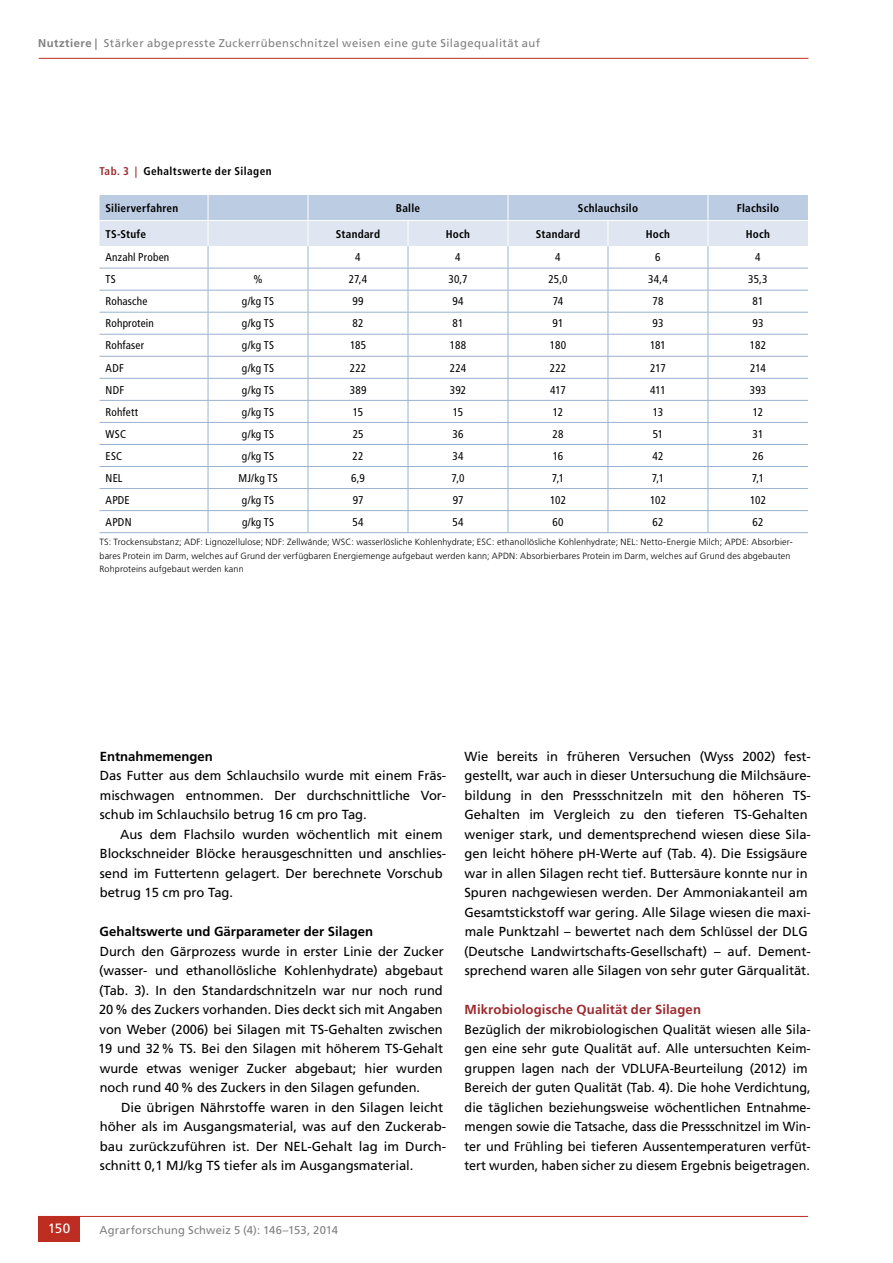
<style>
.page{position:relative;width:893px;height:1263px;background:#fff}
.page>*{position:absolute;margin:0;border:0;box-sizing:border-box;transform-origin:0 0}
.t1{font:13.5px "Frutiger LT Std";color:#fff}
.t2{font:13.2px/19.5px "Frutiger LT Std";color:#000}
.t3{font:13.2px/19.5px "Frutiger LT Std";color:#000;scale:.96 1}
.t4{font:700 13.2px "Frutiger LT Std";color:#000}
.t5{font:700 13.2px "Frutiger LT Std";letter-spacing:.01em;color:#9a2b2f}
.t6{font:condensed 11.25px "Frutiger LT Std";letter-spacing:.01em;color:#000}
.t7{font:11.25px "Frutiger LT Std";letter-spacing:.04em;color:#808080}
.t8{font:700 condensed 11.25px "Frutiger LT Std";letter-spacing:.02em;color:#000}
.t9{font:11.25px "Frutiger LT Std";letter-spacing:.015em;color:#808080}
.t10{font:700 condensed 11.25px "Frutiger LT Std";letter-spacing:.04em;color:#000}
.t11{font:300 9px/13.5px "Frutiger LT Std";letter-spacing:.015em;color:#000}
.s1{font-weight:700}
.s2{color:#9a2b2f}
</style>
<div class="page">
<hr style="left:39px;top:58px;width:769px;height:1px;background:#bd2d21">
<hr style="left:38px;top:1216px;width:770px;height:1px;background:#bd2d21">
<div style="left:38px;top:1216px;width:42px;height:26px;background:#bd2d21"></div>
<hr style="left:99px;top:532px;width:109px;height:1px;background:#98b2cf">
<hr style="left:208px;top:532px;width:100px;height:1px;background:#98b2cf">
<hr style="left:308px;top:532px;width:100px;height:1px;background:#98b2cf">
<hr style="left:408px;top:532px;width:100px;height:1px;background:#98b2cf">
<hr style="left:508px;top:532px;width:100px;height:1px;background:#98b2cf">
<hr style="left:608px;top:532px;width:100px;height:1px;background:#98b2cf">
<hr style="left:708px;top:532px;width:100px;height:1px;background:#98b2cf">
<svg style="left:99px;top:195px;width:709px;height:337px"></svg>
<p class="t7" style="left:38px;top:36px;width:504px"><span class="s1">Nutztiere |</span> Stärker abgepresste Zuckerrübenschnitzel weisen eine gute Silagequalität auf</p>
<p class="t10" style="left:99px;top:165px;width:174px"><span class="s2">Tab. 3 |</span> Gehaltswerte der Silagen</p>
<p class="t8" style="left:105px;top:201px;width:74px">Silierverfahren</p>
<p class="t8" style="left:396px;top:201px;width:26px">Balle</p>
<p class="t8" style="left:578px;top:201px;width:62px">Schlauchsilo</p>
<p class="t8" style="left:737px;top:201px;width:44px">Flachsilo</p>
<p class="t8" style="left:105px;top:227px;width:42px">TS-Stufe</p>
<p class="t8" style="left:336px;top:227px;width:46px">Standard</p>
<p class="t8" style="left:446px;top:227px;width:26px">Hoch</p>
<p class="t8" style="left:536px;top:227px;width:46px">Standard</p>
<p class="t8" style="left:646px;top:227px;width:26px">Hoch</p>
<p class="t8" style="left:746px;top:227px;width:26px">Hoch</p>
<p class="t6" style="left:106px;top:251px;width:65px">Anzahl Proben</p>
<p class="t6" style="left:355px;top:251px;width:7px">4</p>
<p class="t6" style="left:455px;top:251px;width:7px">4</p>
<p class="t6" style="left:555px;top:251px;width:7px">4</p>
<p class="t6" style="left:655px;top:251px;width:7px">6</p>
<p class="t6" style="left:755px;top:251px;width:7px">4</p>
<p class="t6" style="left:106px;top:273px;width:12px">TS</p>
<p class="t6" style="left:253px;top:273px;width:11px">%</p>
<p class="t6" style="left:349px;top:273px;width:20px">27,4</p>
<p class="t6" style="left:448px;top:273px;width:21px">30,7</p>
<p class="t6" style="left:548px;top:273px;width:21px">25,0</p>
<p class="t6" style="left:648px;top:273px;width:21px">34,4</p>
<p class="t6" style="left:748px;top:273px;width:21px">35,3</p>
<p class="t6" style="left:106px;top:295px;width:43px">Rohasche</p>
<p class="t6" style="left:242px;top:295px;width:34px">g/kg TS</p>
<p class="t6" style="left:352px;top:295px;width:13px">99</p>
<p class="t6" style="left:452px;top:295px;width:13px">94</p>
<p class="t6" style="left:553px;top:295px;width:12px">74</p>
<p class="t6" style="left:652px;top:295px;width:12px">78</p>
<p class="t6" style="left:752px;top:295px;width:12px">81</p>
<p class="t6" style="left:106px;top:317px;width:50px">Rohprotein</p>
<p class="t6" style="left:242px;top:317px;width:34px">g/kg TS</p>
<p class="t6" style="left:353px;top:317px;width:13px">82</p>
<p class="t6" style="left:453px;top:317px;width:12px">81</p>
<p class="t6" style="left:553px;top:317px;width:12px">91</p>
<p class="t6" style="left:653px;top:317px;width:12px">93</p>
<p class="t6" style="left:752px;top:317px;width:12px">93</p>
<p class="t6" style="left:106px;top:339px;width:40px">Rohfaser</p>
<p class="t6" style="left:242px;top:339px;width:34px">g/kg TS</p>
<p class="t6" style="left:350px;top:339px;width:18px">185</p>
<p class="t6" style="left:450px;top:339px;width:18px">188</p>
<p class="t6" style="left:550px;top:339px;width:18px">180</p>
<p class="t6" style="left:650px;top:339px;width:17px">181</p>
<p class="t6" style="left:750px;top:339px;width:18px">182</p>
<p class="t6" style="left:106px;top:361px;width:20px">ADF</p>
<p class="t6" style="left:242px;top:361px;width:34px">g/kg TS</p>
<p class="t6" style="left:350px;top:361px;width:18px">222</p>
<p class="t6" style="left:450px;top:361px;width:18px">224</p>
<p class="t6" style="left:550px;top:361px;width:18px">222</p>
<p class="t6" style="left:650px;top:361px;width:17px">217</p>
<p class="t6" style="left:750px;top:361px;width:17px">214</p>
<p class="t6" style="left:106px;top:383px;width:20px">NDF</p>
<p class="t6" style="left:242px;top:383px;width:34px">g/kg TS</p>
<p class="t6" style="left:350px;top:383px;width:18px">389</p>
<p class="t6" style="left:450px;top:383px;width:18px">392</p>
<p class="t6" style="left:550px;top:383px;width:17px">417</p>
<p class="t6" style="left:650px;top:383px;width:17px">411</p>
<p class="t6" style="left:750px;top:383px;width:18px">393</p>
<p class="t6" style="left:106px;top:405px;width:34px">Rohfett</p>
<p class="t6" style="left:242px;top:405px;width:34px">g/kg TS</p>
<p class="t6" style="left:353px;top:405px;width:12px">15</p>
<p class="t6" style="left:453px;top:405px;width:12px">15</p>
<p class="t6" style="left:553px;top:405px;width:12px">12</p>
<p class="t6" style="left:653px;top:405px;width:12px">13</p>
<p class="t6" style="left:753px;top:405px;width:12px">12</p>
<p class="t6" style="left:106px;top:427px;width:22px">WSC</p>
<p class="t6" style="left:242px;top:427px;width:34px">g/kg TS</p>
<p class="t6" style="left:353px;top:427px;width:12px">25</p>
<p class="t6" style="left:453px;top:427px;width:12px">36</p>
<p class="t6" style="left:553px;top:427px;width:12px">28</p>
<p class="t6" style="left:653px;top:427px;width:12px">51</p>
<p class="t6" style="left:753px;top:427px;width:12px">31</p>
<p class="t6" style="left:106px;top:449px;width:18px">ESC</p>
<p class="t6" style="left:242px;top:449px;width:34px">g/kg TS</p>
<p class="t6" style="left:353px;top:449px;width:12px">22</p>
<p class="t6" style="left:453px;top:449px;width:13px">34</p>
<p class="t6" style="left:553px;top:449px;width:12px">16</p>
<p class="t6" style="left:653px;top:449px;width:12px">42</p>
<p class="t6" style="left:753px;top:449px;width:12px">26</p>
<p class="t6" style="left:106px;top:471px;width:18px">NEL</p>
<p class="t6" style="left:238px;top:471px;width:41px">MJ/kg TS</p>
<p class="t6" style="left:351px;top:471px;width:15px">6,9</p>
<p class="t6" style="left:452px;top:471px;width:15px">7,0</p>
<p class="t6" style="left:552px;top:471px;width:14px">7,1</p>
<p class="t6" style="left:652px;top:471px;width:14px">7,1</p>
<p class="t6" style="left:752px;top:471px;width:14px">7,1</p>
<p class="t6" style="left:106px;top:493px;width:26px">APDE</p>
<p class="t6" style="left:242px;top:493px;width:34px">g/kg TS</p>
<p class="t6" style="left:353px;top:493px;width:12px">97</p>
<p class="t6" style="left:453px;top:493px;width:12px">97</p>
<p class="t6" style="left:550px;top:493px;width:18px">102</p>
<p class="t6" style="left:650px;top:493px;width:18px">102</p>
<p class="t6" style="left:750px;top:493px;width:18px">102</p>
<p class="t6" style="left:106px;top:515px;width:27px">APDN</p>
<p class="t6" style="left:242px;top:515px;width:34px">g/kg TS</p>
<p class="t6" style="left:353px;top:515px;width:13px">54</p>
<p class="t6" style="left:453px;top:515px;width:13px">54</p>
<p class="t6" style="left:552px;top:515px;width:13px">60</p>
<p class="t6" style="left:653px;top:515px;width:13px">62</p>
<p class="t6" style="left:752px;top:515px;width:13px">62</p>
<p class="t11" style="left:99px;top:536px;width:695px">TS: Trockensubstanz; ADF: Lignozellulose; NDF: Zellwände; WSC: wasserlösliche Kohlenhydrate; ESC: ethanollösliche Kohlenhydrate; NEL: Netto-Energie Milch; APDE: Absorbier&shy;bares Protein im Darm, welches auf Grund der verfügbaren Energiemenge aufgebaut werden kann; APDN: Absorbierbares Protein im Darm, welches auf Grund des abgebauten<br>Rohproteins aufgebaut werden kann</p>
<p class="t4" style="left:100px;top:748px;width:115px">Entnahmemengen</p>
<p class="t2" style="left:100px;top:766px;width:348px;text-align:justify">Das Futter aus dem Schlauchsilo wurde mit einem Fräs&shy;mischwagen entnommen. Der durchschnittliche Vor&shy;schub im Schlauchsilo betrug 16 cm pro Tag.</p>
<p class="t2" style="left:100px;top:824px;width:348px;text-indent:20px">Aus dem Flachsilo wurden wöchentlich mit einem Blockschneider Blöcke herausgeschnitten und anschlies&shy;send im Futtertenn gelagert. Der berechnete Vorschub betrug 15 cm pro Tag.</p>
<p class="t4" style="left:100px;top:924px;width:275px">Gehaltswerte und Gärparameter der Silagen</p>
<p class="t2" style="left:98px;top:941px;width:347px;text-align:justify">Durch den Gärprozess wurde in erster Linie der Zucker (wasser- und ethanollösliche Kohlenhydrate) abgebaut (Tab. 3). In den Standardschnitzeln war nur noch rund 20% des Zuckers vorhanden. Dies deckt sich mit Angaben von Weber (2006) bei Silagen mit TS-Gehalten zwischen 19 und 32% TS. Bei den Silagen mit höherem TS-Gehalt wurde etwas weniger Zucker abgebaut; hier wurden noch rund 40% des Zuckers in den Silagen gefunden.</p>
<p class="t2" style="left:100px;top:1097px;width:348px;text-indent:21px">Die übrigen Nährstoffe waren in den Silagen leicht höher als im Ausgangsmaterial, was auf den Zuckerab&shy;bau zurückzuführen ist. Der NEL-Gehalt lag im Durch&shy;schnitt 0,1 MJ/kg TS tiefer als im Ausgangsmaterial.</p>
<p class="t2" style="left:464px;top:746px;width:348px">Wie bereits in früheren Versuchen (Wyss 2002) fest&shy;gestellt, war auch in dieser Untersuchung die Milchsäure&shy;bildung in den Pressschnitzeln mit den höheren TS-Gehalten im Vergleich zu den tieferen TS-Gehalten weniger stark, und dementsprechend wiesen diese Sila&shy;gen leicht höhere pH-Werte auf (Tab. 4). Die Essigsäure war in allen Silagen recht tief. Buttersäure konnte nur in Spuren nachgewiesen werden. Der Ammoniakanteil am Gesamtstickstoff war gering. Alle Silage wiesen die maxi&shy;male Punktzahl – bewertet nach dem Schlüssel der DLG (Deutsche Landwirtschafts-Gesellschaft) – auf. Dement&shy;sprechend waren alle Silagen von sehr guter Gärqualität.</p>
<p class="t5" style="left:465px;top:1002px;width:238px">Mikrobiologische Qualität der Silagen</p>
<p class="t3" style="left:464px;top:1019px;width:362px">Bezüglich der mikrobiologischen Qualität wiesen alle Sila&shy;gen eine sehr gute Qualität auf. Alle untersuchten Keim&shy;gruppen lagen nach der VDLUFA-Beurteilung (2012) im Bereich der guten Qualität (Tab. 4). Die hohe Verdichtung, die täglichen beziehungsweise wöchentlichen Entnahme&shy;mengen sowie die Tatsache, dass die Pressschnitzel im Win&shy;ter und Frühling bei tieferen Aussentemperaturen verfüt&shy;tert wurden, haben sicher zu diesem Ergebnis beigetragen.</p>
<p class="t1" style="left:48px;top:1221px;width:24px">150</p>
<p class="t9" style="left:99px;top:1223px;width:240px">Agrarforschung Schweiz 5 (4): 146–153, 2014</p>
</div>
